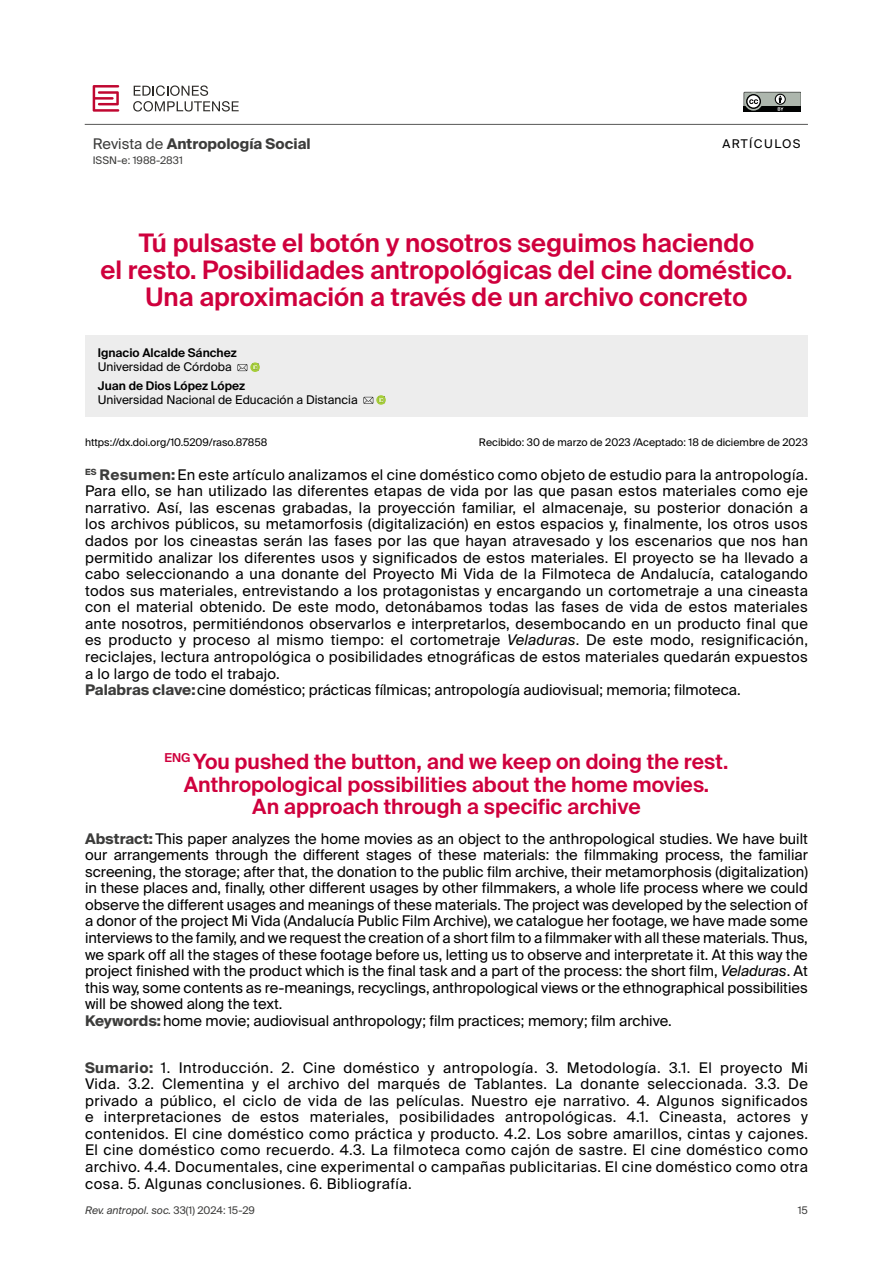
<style>
.page{position:relative;width:893px;height:1263px;background:#fff}
.page>*{position:absolute;margin:0;border:0;box-sizing:border-box;transform-origin:0 0}
._000-Título_original{font:600 25.5px/27.2px "Suisse Intl";color:#cf003d;text-align:center}
._000-Título_traducid{font:600 21px/22.6px "Suisse Intl";color:#cf003d;text-align:center}
._000_Resumen_abstrac{font:14.7px/16.6px "Suisse Intl";letter-spacing:.01em;color:#000;text-align:justify}
._000_SUMARIO{font:14.7px/16.6px "Suisse Intl";letter-spacing:.03em;color:#000;text-align:justify}
._000-Palabras_clave{font:14.7px "Suisse Intl";color:#000}
.t1{font:700 14.7px "Suisse Intl";color:#3c3c3b}
._000-CARGO{font:12px "Suisse Intl";color:#000}
._000-Autor{font:600 12px "Suisse Intl";color:#000}
._000-CARGO-2{font:12px "Suisse Intl";letter-spacing:.12em;color:#000}
._000-LINEA_DOI{font:10.5px "Suisse Intl";color:#000}
.t2{font:italic 10.5px "Suisse Intl";color:#3c3c3b}
.t3{font:10.5px "Suisse Intl";color:#3c3c3b}
.s1{font-weight:400}
.s2{font-weight:700;color:#3c3c3b}
.s3{font-style:italic}
.s4{font-style:normal}
</style>
<div class="page">
<div style="left:85px;top:335px;width:723px;height:82px;background:#ededed"></div>
<svg style="left:238px;top:362px;width:22px;height:10px"></svg>
<svg style="left:363px;top:395px;width:23px;height:10px"></svg>
<hr style="left:85px;top:124px;width:723px;height:1px;background:#575756">
<svg style="left:744px;top:92px;width:56px;height:19px"></svg>
<svg style="left:93px;top:85px;width:26px;height:26px"></svg>
<svg style="left:133px;top:85px;width:106px;height:26px"></svg>
<p class="t1" style="left:93px;top:135px;width:219px"><span class="s1">Revista de</span> Antropología Social</p>
<p class="t3" style="left:93px;top:154px;width:92px">ISSN-e: 1988-2831</p>
<p class="_000-CARGO-2" style="left:722px;top:136px;width:80px">ARTÍCULOS</p>
<p class="_000-Título_original" style="left:101px;top:229px;width:693px">Tú pulsaste el botón y nosotros seguimos haciendo<br>el resto. Posibilidades antropológicas del cine doméstico.<br>Una aproximación a través de un archivo concreto</p>
<p class="_000-Autor" style="left:98px;top:346px;width:140px">Ignacio Alcalde Sánchez</p>
<p class="_000-CARGO" style="left:98px;top:360px;width:135px">Universidad de Córdoba</p>
<p class="_000-Autor" style="left:98px;top:378px;width:149px">Juan de Dios López López</p>
<p class="_000-CARGO" style="left:98px;top:393px;width:261px">Universidad Nacional de Educación a Distancia</p>
<p class="_000-LINEA_DOI" style="left:85px;top:436px;width:184px">https://dx.doi.org/10.5209/raso.87858</p>
<p class="_000-LINEA_DOI" style="left:479px;top:436px;width:330px">Recibido: 30 de marzo de 2023 /Aceptado: 18 de diciembre de 2023</p>
<p class="_000_Resumen_abstrac" style="left:85px;top:466px;width:724px"><sup>ES</sup> <span class="s2">Resumen:</span>En este artículo analizamos el cine doméstico como objeto de estudio para la antropología.<br>Para ello, se han utilizado las diferentes etapas de vida por las que pasan estos materiales como eje narrativo. Así, las escenas grabadas, la proyección familiar, el almacenaje, su posterior donación a los archivos públicos, su metamorfosis (digitalización) en estos espacios y, finalmente, los otros usos dados por los cineastas serán las fases por las que hayan atravesado y los escenarios que nos han permitido analizar los diferentes usos y significados de estos materiales. El proyecto se ha llevado a cabo seleccionando a una donante del Proyecto Mi Vida de la Filmoteca de Andalucía, catalogando todos sus materiales, entrevistando a los protagonistas y encargando un cortometraje a una cineasta con el material obtenido. De este modo, detonábamos todas las fases de vida de estos materiales ante nosotros, permitiéndonos observarlos e interpretarlos, desembocando en un producto final que es producto y proceso al mismo tiempo: el cortometraje <span class="s3">Veladuras</span>. De este modo, resignificación, reciclajes, lectura antropológica o posibilidades etnográficas de estos materiales quedarán expuestos a lo largo de todo el trabajo.</p>
<p class="_000-Palabras_clave" style="left:85px;top:681px;width:657px"><span class="s2">Palabras clave:</span>cine doméstico; prácticas fílmicas; antropología audiovisual; memoria; filmoteca.</p>
<p class="_000-Título_traducid" style="left:164px;top:750px;width:565px"><sup>ENG</sup> You pushed the button, and we keep on doing the rest.<br>Anthropological possibilities about the home movies.<br>An approach through a specific archive</p>
<p class="_000_Resumen_abstrac" style="left:85px;top:830px;width:724px"><span class="s2">Abstract:</span> This paper analyzes the home movies as an object to the anthropological studies. We have built our arrangements through the different stages of these materials: the filmmaking process, the familiar screening, the storage; after that, the donation to the public film archive, their metamorphosis (digitalization) in these places and, finally, other different usages by other filmmakers, a whole life process where we could observe the different usages and meanings of these materials. The project was developed by the selection of a donor of the project Mi Vida (Andalucía Public Film Archive), we catalogue her footage, we have made some interviews to the family, and we request the creation of a short film to a filmmaker with all these materials. Thus, we spark off all the stages of these footage before us, letting us to observe and interpretate it. At this way the project finished with the product which is the final task and a part of the process: the short film, <span class="s3">Veladuras</span>. At this way, some contents as re-meanings, recyclings, anthropological views or the ethnographical possibilities will be showed along the text.</p>
<p class="_000-Palabras_clave" style="left:85px;top:1012px;width:588px"><span class="s2">Keywords:</span>home movie; audiovisual anthropology; film practices; memory; film archive.</p>
<p class="_000_SUMARIO" style="left:85px;top:1059px;width:724px"><span class="s2">Sumario:</span> 1. Introducción. 2. Cine doméstico y antropología. 3. Metodología. 3.1. El proyecto Mi Vida. 3.2. Clementina y el archivo del marqués de Tablantes. La donante seleccionada. 3.3. De privado a público, el ciclo de vida de las películas. Nuestro eje narrativo. 4. Algunos significados e interpretaciones de estos materiales, posibilidades antropológicas. 4.1. Cineasta, actores y contenidos. El cine doméstico como práctica y producto. 4.2. Los sobre amarillos, cintas y cajones.<br>El cine doméstico como recuerdo. 4.3. La filmoteca como cajón de sastre. El cine doméstico como archivo. 4.4. Documentales, cine experimental o campañas publicitarias. El cine doméstico como otra cosa. 5. Algunas conclusiones. 6. Bibliografía.</p>
<p class="t2" style="left:85px;top:1204px;width:172px">Rev. antropol. soc. <span class="s4">33(1) 2024: 15-29</span></p>
<p class="t3" style="left:798px;top:1204px;width:12px">15</p>
</div>
